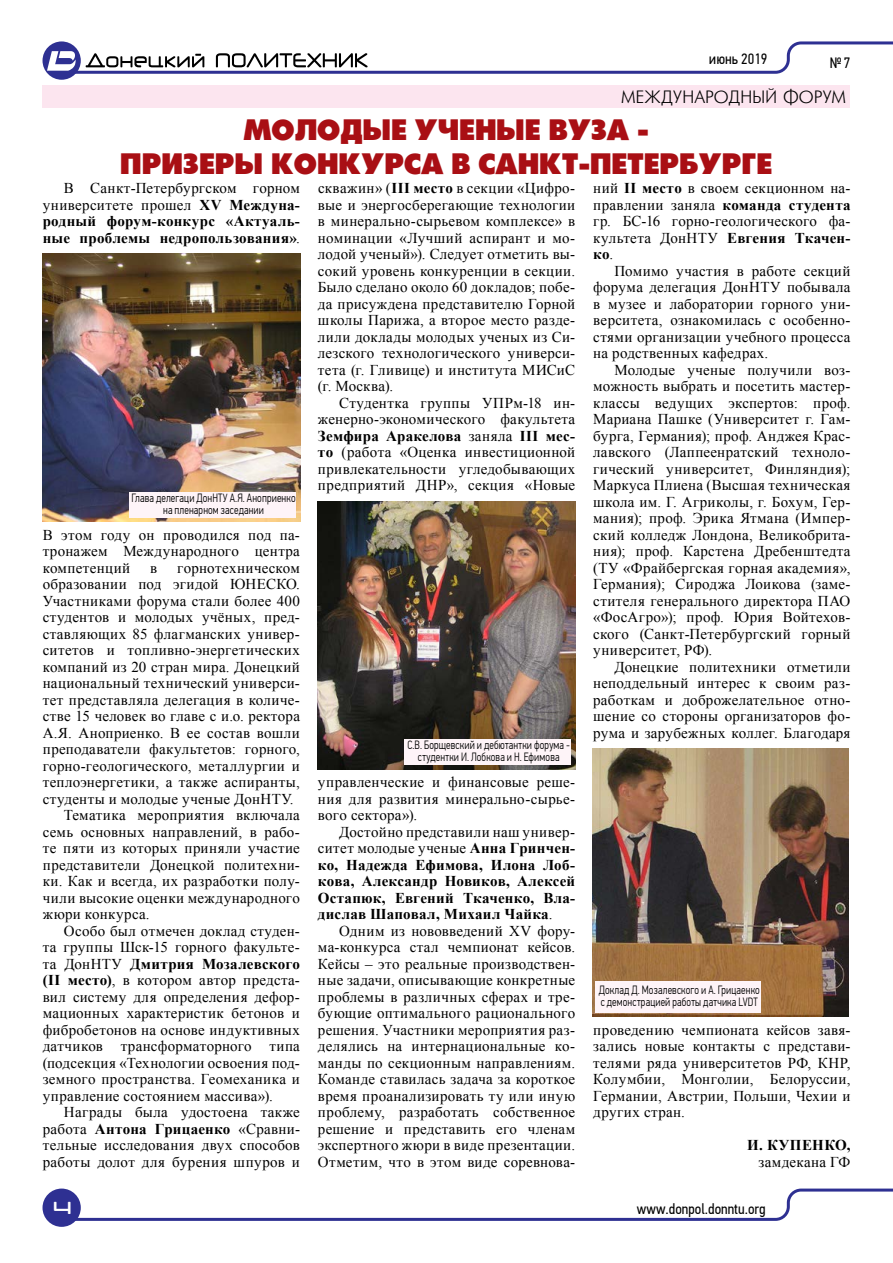
<style>
.page{position:relative;width:893px;height:1263px;background:#fff}
.page>*{position:absolute;margin:0;border:0;box-sizing:border-box;transform-origin:0 0}
.t1{font:31.5px/34.5px "Futura Press Press";color:#a90f14;text-align:center}
.t2{font:300 19.5px "Futura";letter-spacing:.025em;color:#000}
.t3{font:500 19.5px "Neuropol";color:#fff}
.t4{font:15px/16.5px "Times New Roman";letter-spacing:.02em;color:#000;text-align:justify}
.t5{font:700 15px/16.5px "Times New Roman";letter-spacing:.015em;color:#000;text-align:justify}
.t6{font:15px "PF Din Text Cond Pro";color:#000}
.t7{font:700 15px "Times New Roman";letter-spacing:.035em;color:#000}
.t8{font:300 12px/12px "PF Din Text Cond Pro";letter-spacing:.015em;color:#000;text-align:center;scale:.9 1}
.s1{font-weight:400}
.s2{font-weight:700}
</style>
<div class="page">
<div style="left:43px;top:41px;width:38px;height:39px;background:#2e3092;border-radius:50%"></div>
<svg style="left:47px;top:41px;width:846px;height:33px"></svg>
<div style="left:43px;top:1188px;width:38px;height:39px;background:#2e3092;border-radius:50%"></div>
<svg style="left:50px;top:1188px;width:843px;height:33px"></svg>
<div style="left:43px;top:85px;width:807px;height:23px;background:#fce5ef"></div>
<img style="left:43px;top:254px;width:257px;height:268px">
<img style="left:318px;top:501px;width:257px;height:268px">
<img style="left:592px;top:748px;width:257px;height:268px">
<div style="left:129px;top:492px;width:167px;height:25px;background:#fef4f8"></div>
<div style="left:404px;top:739px;width:167px;height:26px;background:#fef4f8"></div>
<div style="left:595px;top:981px;width:166px;height:32px;background:#fef4f8"></div>
<p class="t6" style="left:709px;top:50px;width:60px">июнь 2019</p>
<p class="t6" style="left:830px;top:53px;width:22px">№ 7</p>
<h2 class="t2" style="left:621px;top:86px;width:226px">МЕЖДУНАРОДНЫЙ ФОРУМ</h2>
<h1 class="t1" style="left:120px;top:112px;width:653px">МОЛОДЫЕ УЧЕНЫЕ ВУЗА -<br>ПРИЗЕРЫ КОНКУРСА В САНКТ-ПЕТЕРБУРГЕ</h1>
<p class="t5" style="left:43px;top:180px;width:259px;text-indent:21px"><span class="s1">В Санкт-Петербургском горном университете прошел</span> XV Междуна&shy;родный форум-конкурс «Актуаль&shy;ные проблемы недропользования»<span class="s1">.</span></p>
<p class="t8" style="left:132px;top:491px;width:184px">Глава делегаци ДонНТУ А.Я. Аноприенко на пленарном заседании</p>
<p class="t4" style="left:43px;top:526px;width:259px">В этом году он проводился под па&shy;тронажем Международного центра компетенций</p>
<p class="t4" style="left:150px;top:559px;width:9px">в</p>
<p class="t4" style="left:177px;top:559px;width:124px">горнотехническом</p>
<p class="t4" style="left:43px;top:576px;width:259px">образовании под эгидой ЮНЕСКО.</p>
<p class="t4" style="left:43px;top:592px;width:259px">Участниками форума стали более 400</p>
<p class="t4" style="left:43px;top:609px;width:259px">студентов и молодых учёных, пред-</p>
<p class="t4" style="left:43px;top:625px;width:259px">ставляющих 85 флагманских универ-</p>
<p class="t4" style="left:43px;top:642px;width:259px">ситетов и топливно-энергетических</p>
<p class="t4" style="left:43px;top:658px;width:259px">компаний из 20 стран мира. Донецкий</p>
<p class="t4" style="left:43px;top:675px;width:259px">национальный технический универси-</p>
<p class="t4" style="left:43px;top:691px;width:259px">тет представляла делегация в количе-</p>
<p class="t4" style="left:43px;top:708px;width:259px">стве 15 человек во главе с и.о. ректора</p>
<p class="t4" style="left:43px;top:724px;width:259px">А.Я. Аноприенко. В ее состав вошли</p>
<p class="t4" style="left:43px;top:741px;width:259px">преподаватели факультетов: горного,</p>
<p class="t4" style="left:43px;top:757px;width:259px">горно-геологического, металлургии и</p>
<p class="t4" style="left:43px;top:774px;width:259px">теплоэнергетики, а также аспиранты,</p>
<p class="t4" style="left:43px;top:790px;width:252px">студенты и молодые ученые ДонНТУ.</p>
<p class="t4" style="left:64px;top:807px;width:237px">Тематика мероприятия включала</p>
<p class="t4" style="left:43px;top:823px;width:259px">семь основных направлений, в рабо-</p>
<p class="t4" style="left:43px;top:840px;width:259px">те пяти из которых приняли участие</p>
<p class="t4" style="left:43px;top:856px;width:259px">представители Донецкой политехни-</p>
<p class="t4" style="left:43px;top:873px;width:259px">ки. Как и всегда, их разработки полу-</p>
<p class="t4" style="left:43px;top:889px;width:259px">чили высокие оценки международного</p>
<p class="t4" style="left:43px;top:906px;width:108px">жюри конкурса.</p>
<p class="t4" style="left:64px;top:922px;width:237px">Особо был отмечен доклад студен-</p>
<p class="t4" style="left:43px;top:939px;width:259px">та группы Шск-15 горного факульте-</p>
<p class="t5" style="left:43px;top:955px;width:259px"><span class="s1">та ДонНТУ</span> Дмитрия Мозалевского</p>
<p class="t4" style="left:43px;top:972px;width:259px"><span class="s2">(II место)</span>, в котором автор предста-</p>
<p class="t4" style="left:43px;top:988px;width:259px">вил систему для определения дефор-</p>
<p class="t4" style="left:43px;top:1005px;width:259px">мационных характеристик бетонов и</p>
<p class="t4" style="left:43px;top:1021px;width:259px">фибробетонов на основе индуктивных</p>
<p class="t4" style="left:43px;top:1038px;width:259px">датчиков трансформаторного типа</p>
<p class="t4" style="left:43px;top:1054px;width:259px">(подсекция «Технологии освоения под-</p>
<p class="t4" style="left:43px;top:1071px;width:259px">земного пространства. Геомеханика и</p>
<p class="t4" style="left:43px;top:1087px;width:232px">управление состоянием массива»).</p>
<p class="t4" style="left:64px;top:1104px;width:237px">Награды была удостоена также</p>
<p class="t5" style="left:43px;top:1120px;width:259px"><span class="s1">работа</span> Антона Грицаенко <span class="s1">«Сравни-</span></p>
<p class="t4" style="left:43px;top:1137px;width:259px">тельные исследования двух способов</p>
<p class="t4" style="left:43px;top:1153px;width:259px">работы долот для бурения шпуров и</p>
<p class="t4" style="left:318px;top:180px;width:259px">скважин» (<span class="s2">III место</span> в секции «Цифро&shy;вые и энергосберегающие технологии в минерально-сырьевом комплексе» в номинации «Лучший аспирант и мо&shy;лодой ученый»). Следует отметить вы&shy;сокий уровень конкуренции в секции.<br>Было сделано около 60 докладов; побе&shy;да присуждена представителю Горной школы Парижа, а второе место разде&shy;лили доклады молодых ученых из Си&shy;лезского технологического универси&shy;тета (г. Гливице) и института МИСиС (г. Москва).</p>
<p class="t4" style="left:318px;top:394px;width:259px;text-indent:21px">Студентка группы УПРм-18 ин&shy;женерно-экономического факультета <span class="s2">Земфира Аракелова</span> заняла <span class="s2">III мес&shy;то</span> (работа «Оценка инвестиционной привлекательности угледобывающих предприятий ДНР», секция «Новые</p>
<p class="t8" style="left:407px;top:739px;width:182px">С.В. Борщевский и дебютантки форума - студентки И. Лобкова и Н. Ефимова</p>
<p class="t4" style="left:318px;top:774px;width:259px">управленческие и финансовые реше&shy;ния для развития минерально-сырье&shy;вого сектора»).</p>
<p class="t5" style="left:318px;top:823px;width:259px;text-indent:21px"><span class="s1">Достойно представили наш универ&shy;ситет молодые ученые</span> Анна Гринчен&shy;ко, Надежда Ефимова, Илона Лоб&shy;кова, Александр Новиков, Алексей Остапюк, Евгений Ткаченко, Вла&shy;дислав Шаповал, Михаил Чайка<span class="s1">.</span></p>
<p class="t4" style="left:318px;top:922px;width:259px;text-indent:21px">Одним из нововведений XV фору&shy;ма-конкурса стал чемпионат кейсов.<br>Кейсы – это реальные производствен&shy;ные задачи, описывающие конкретные проблемы в различных сферах и тре&shy;бующие оптимального рационального решения. Участники мероприятия раз&shy;делялись на интернациональные ко&shy;манды по секционным направлениям.<br>Команде ставилась задача за короткое время проанализировать ту или иную проблему, разработать собственное решение и представить его членам экспертного жюри в виде презентации.<br>Отметим, что в этом виде соревнова-</p>
<p class="t4" style="left:593px;top:180px;width:259px">ний <span class="s2">II место</span> в своем секционном на&shy;правлении заняла <span class="s2">команда студента </span>гр. БС-16 горно-геологического фа&shy;культета ДонНТУ <span class="s2">Евгения Ткачен&shy;ко</span>.</p>
<p class="t4" style="left:593px;top:262px;width:259px;text-indent:21px">Помимо участия в работе секций форума делегация ДонНТУ побывала в музее и лаборатории горного уни&shy;верситета, ознакомилась с особенно&shy;стями организации учебного процесса на родственных кафедрах.</p>
<p class="t4" style="left:593px;top:361px;width:259px;text-indent:21px">Молодые ученые получили воз&shy;можность выбрать и посетить мастер&shy;классы ведущих экспертов: проф.<br>Мариана Пашке (Университет г. Гам&shy;бурга, Германия); проф. Анджея Крас&shy;лавского (Лаппеенратский техноло&shy;гический университет, Финляндия); Маркуса Плиена (Высшая техническая школа им. Г. Агриколы, г. Бохум, Гер&shy;мания); проф. Эрика Ятмана (Импер&shy;ский колледж Лондона, Великобрита&shy;ния); проф. Карстена Дребенштедта (ТУ «Фрайбергская горная академия», Германия); Сироджа Лоикова (заме&shy;стителя генерального директора ПАО «ФосАгро»); проф. Юрия Войтехов&shy;ского (Санкт-Петербургский горный университет, РФ).</p>
<p class="t4" style="left:593px;top:658px;width:259px;text-indent:21px">Донецкие политехники отметили неподдельный интерес к своим раз&shy;работкам и доброжелательное отно&shy;шение со стороны организаторов фо&shy;рума и зарубежных коллег. Благодаря</p>
<p class="t8" style="left:599px;top:984px;width:181px;text-align:left">Доклад Д. Мозалевского и А. Грицаенко с демонстрацией работы датчика LVDT</p>
<p class="t4" style="left:593px;top:1021px;width:259px">проведению чемпионата кейсов завя&shy;зались новые контакты с представи&shy;телями ряда университетов РФ, КНР, Колумбии, Монголии, Белоруссии, Германии, Австрии, Польши, Чехии и других стран.</p>
<p class="t7" style="left:747px;top:1135px;width:105px">И. КУПЕНКО,</p>
<p class="t4" style="left:758px;top:1153px;width:93px">замдекана ГФ</p>
<h2 class="t3" style="left:53px;top:1199px;width:20px">4</h2>
<p class="t6" style="left:637px;top:1200px;width:130px">www.donpol.donntu.org</p>
</div>
